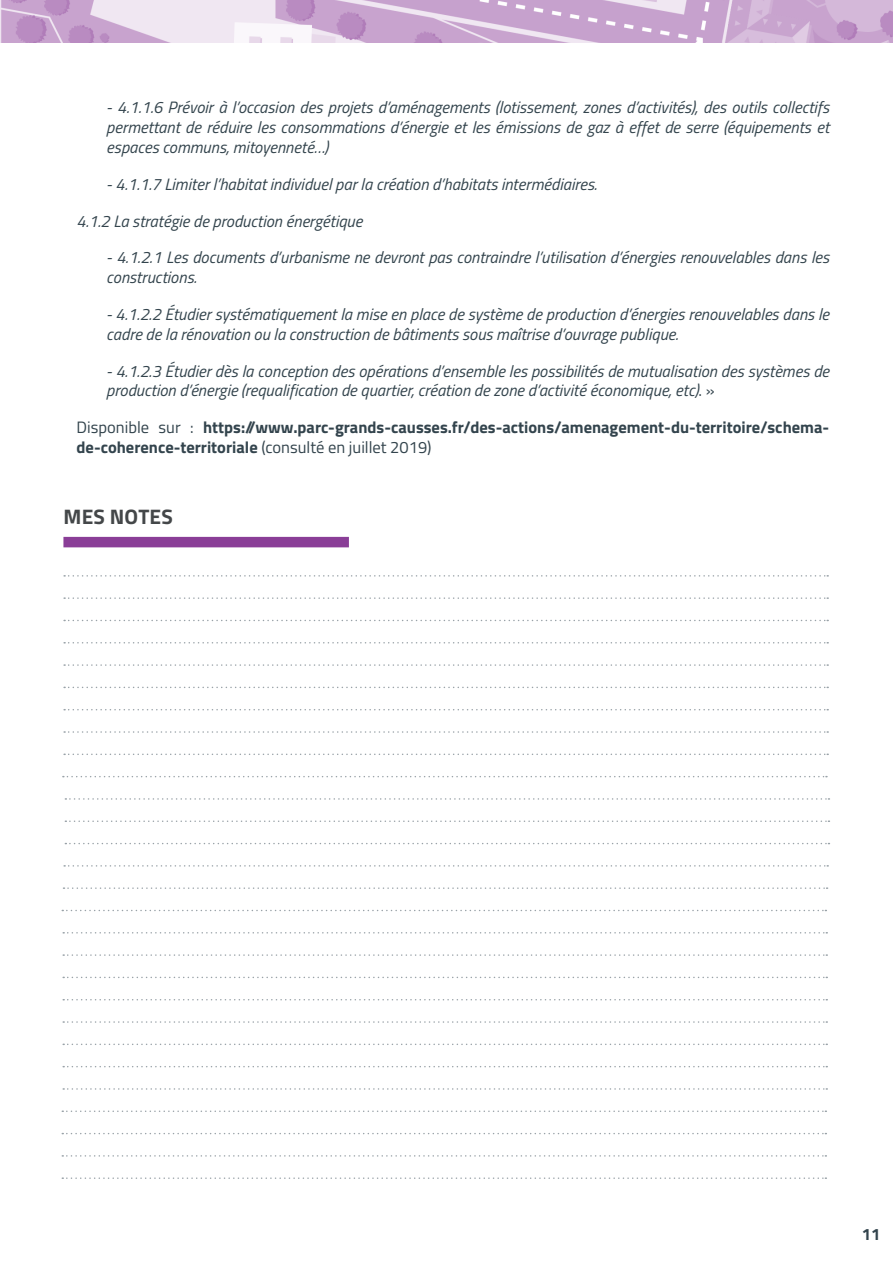
<style>
.page{position:relative;width:893px;height:1263px;background:#fff}
.page>*{position:absolute;margin:0;border:0;box-sizing:border-box;transform-origin:0 0}
.t1{font:700 21px "Titillium";letter-spacing:.01em;color:#444749}
.t2{font:italic 16.5px/19.8px "Titillium";color:#33444d}
.t3{font:700 16.5px/19.8px "Titillium";color:#33444d}
.s1{font-style:normal}
.s2{font-weight:400}
</style>
<div class="page">
<img style="left:1px;top:0;width:892px;height:43px">
<img style="left:0;top:0;width:1px;height:43px">
<div style="left:63px;top:537px;width:286px;height:10px;background:#8a3e97"></div>
<svg style="left:64px;top:575px;width:764px;height:2px"></svg>
<svg style="left:63px;top:776px;width:764px;height:1px"></svg>
<svg style="left:64px;top:731px;width:764px;height:2px"></svg>
<svg style="left:64px;top:597px;width:764px;height:2px"></svg>
<svg style="left:64px;top:753px;width:764px;height:2px"></svg>
<svg style="left:64px;top:620px;width:764px;height:1px"></svg>
<svg style="left:64px;top:642px;width:764px;height:1px"></svg>
<svg style="left:64px;top:664px;width:764px;height:2px"></svg>
<svg style="left:64px;top:687px;width:764px;height:1px"></svg>
<svg style="left:64px;top:709px;width:764px;height:1px"></svg>
<svg style="left:64px;top:865px;width:764px;height:2px"></svg>
<svg style="left:65px;top:820px;width:764px;height:2px"></svg>
<svg style="left:65px;top:843px;width:764px;height:1px"></svg>
<svg style="left:65px;top:798px;width:764px;height:2px"></svg>
<svg style="left:62px;top:910px;width:764px;height:1px"></svg>
<svg style="left:63px;top:887px;width:765px;height:2px"></svg>
<svg style="left:63px;top:932px;width:764px;height:1px"></svg>
<svg style="left:63px;top:1088px;width:764px;height:2px"></svg>
<svg style="left:63px;top:954px;width:764px;height:2px"></svg>
<svg style="left:63px;top:977px;width:764px;height:1px"></svg>
<svg style="left:63px;top:999px;width:764px;height:1px"></svg>
<svg style="left:63px;top:1021px;width:764px;height:2px"></svg>
<svg style="left:63px;top:1043px;width:764px;height:2px"></svg>
<svg style="left:63px;top:1066px;width:764px;height:1px"></svg>
<svg style="left:62px;top:1177px;width:764px;height:2px"></svg>
<svg style="left:62px;top:1110px;width:764px;height:2px"></svg>
<svg style="left:62px;top:1133px;width:764px;height:1px"></svg>
<svg style="left:62px;top:1155px;width:764px;height:1px"></svg>
<p class="t2" style="left:106px;top:97px;width:724px;text-align:justify">- 4.1.1.6 Prévoir à l’occasion des projets d’aménagements (lotissement, zones d’activités), des outils collectifs permettant de réduire les consommations d’énergie et les émissions de gaz à effet de serre (équipements et espaces communs, mitoyenneté…)</p>
<p class="t2" style="left:106px;top:173px;width:492px">- 4.1.1.7 Limiter l’habitat individuel par la création d’habitats intermédiaires.</p>
<p class="t2" style="left:77px;top:210px;width:287px">4.1.2 La stratégie de production énergétique</p>
<p class="t2" style="left:106px;top:247px;width:724px">- 4.1.2.1 Les documents d’urbanisme ne devront pas contraindre l’utilisation d’énergies renouvelables dans les constructions.</p>
<p class="t2" style="left:106px;top:303px;width:724px">- 4.1.2.2 Étudier systématiquement la mise en place de système de production d’énergies renouvelables dans le cadre de la rénovation ou la construction de bâtiments sous maîtrise d’ouvrage publique.</p>
<p class="t2" style="left:106px;top:360px;width:724px">- 4.1.2.3 Étudier dès la conception des opérations d’ensemble les possibilités de mutualisation des systèmes de production d’énergie (requalification de quartier, création de zone d’activité économique, etc)<span class="s1">. »</span></p>
<p class="t3" style="left:77px;top:417px;width:754px"><span class="s2">Disponible sur :</span> https://www.parc-grands-causses.fr/des-actions/amenagement-du-territoire/schema&shy;de-coherence-territoriale <span class="s2">(consulté en juillet 2019)</span></p>
<p class="t1" style="left:64px;top:500px;width:111px">MES NOTES</p>
<p class="t3" style="left:862px;top:1223px;width:20px">11</p>
</div>
